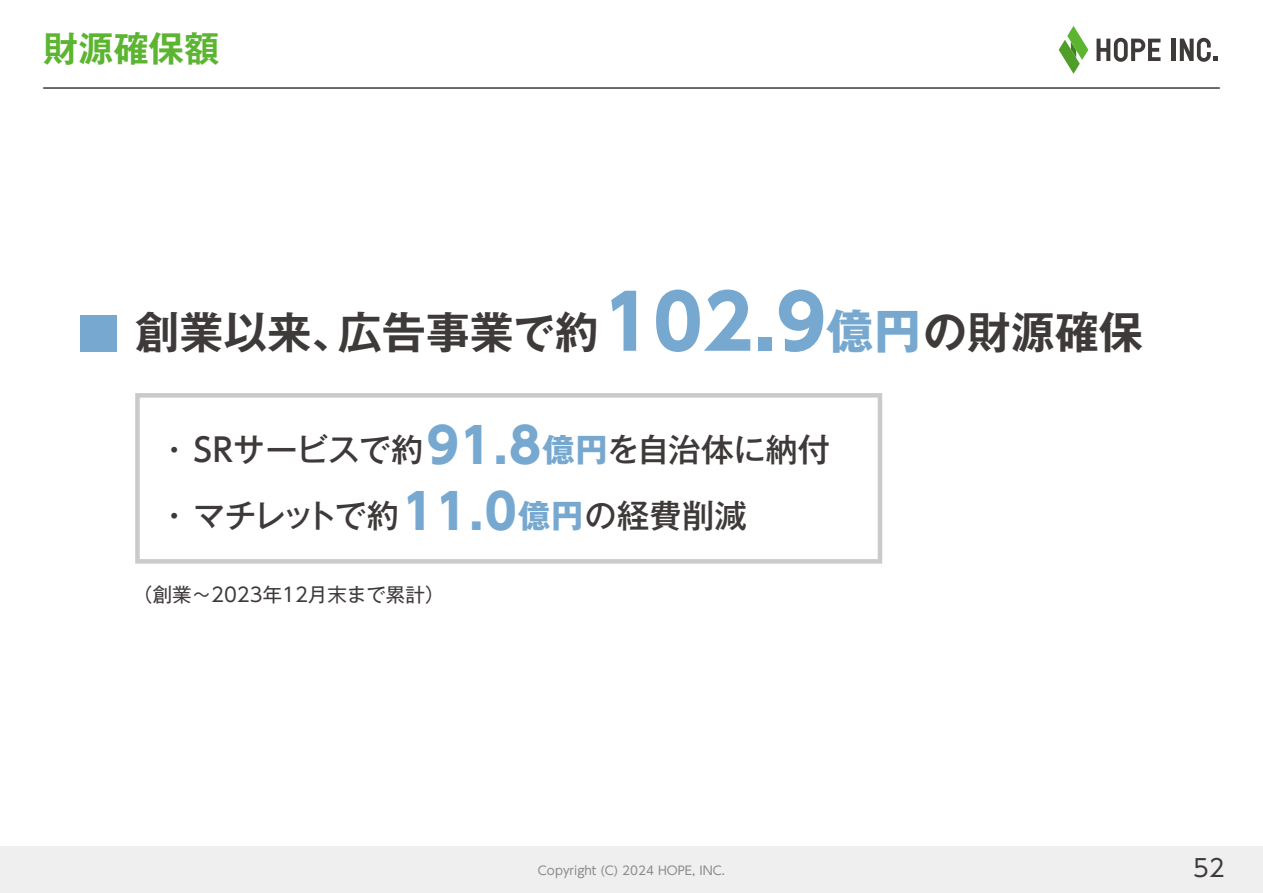
<style>
.page{position:relative;width:1263px;height:893px;background:#fff}
.page>*{position:absolute;margin:0;border:0;box-sizing:border-box;transform-origin:0 0}
.t1{font:700 43.95px "Gothic MB101 Pro De";color:#3e3a39}
.t2{font:700 35.25px "Gothic MB101 Pro De";color:#5cb531}
.t3{font:500 32.4px/66px "Gothic MB101 Pro";letter-spacing:-.01em;color:#3e3a39}
.t4{font:24px "UD Shin Go Pro";color:#3e3a39}
.t5{font:19.5px "Gothic MB101 Pro";color:#3e3a39}
.t6{font:12px "UD Shin Go Pro";color:#89898a}
.s1{font-size:41.7px}
.s2{font-family:"UD Shin Go Pro";font-size:74.7px;color:#77a8cf}
.s3{font-family:"Gothic MB101 Pro";font-size:47.1px;color:#77a8cf}
.s4{font-family:"UD Shin Go Pro"}
.s5{font-family:"UD Shin Go Pro";font-weight:700;font-size:48.6px;color:#77a8cf}
.s6{font-weight:700;color:#77a8cf}
</style>
<div class="page">
<div style="left:0;top:846px;width:1263px;height:47px;background:#efeff0"></div>
<hr style="left:43px;top:87px;width:1177px;height:2px;background:#3e3a39">
<div style="left:81px;top:315px;width:36px;height:36px;background:#77a8cf"></div>
<svg style="left:135px;top:393px;width:747px;height:171px"></svg>
<svg style="left:1059px;top:26px;width:29px;height:48px"></svg>
<svg style="left:1096px;top:38px;width:64px;height:24px"></svg>
<hr style="left:1171px;top:39px;width:4px;height:22px;background:#3e3a39">
<svg style="left:1180px;top:38px;width:37px;height:24px"></svg>
<p class="t2" style="left:43px;top:19px;width:178px">財源確保額</p>
<h1 class="t1" style="left:135px;top:296px;width:1009px">創業以来、広告事業<span class="s1">で</span>約<span class="s2">102.9</span><span class="s3">億円</span>の財源確保</h1>
<p class="t3" style="left:158px;top:412px;width:674px">・ <span class="s4">SR</span>サービスで約<span class="s5">91.8</span><span class="s6">億円</span>を自治体に納付・マチレットで約<span class="s5">11.0</span><span class="s6">億円</span>の経費削減</p>
<p class="t5" style="left:133px;top:578px;width:313px">（創業～<span class="s4">2023</span>年<span class="s4">12</span>月末まで累計）</p>
<p class="t6" style="left:538px;top:860px;width:188px">Copyright (C) 2024 HOPE, INC.</p>
<p class="t4" style="left:1193px;top:848px;width:33px">52</p>
</div>
